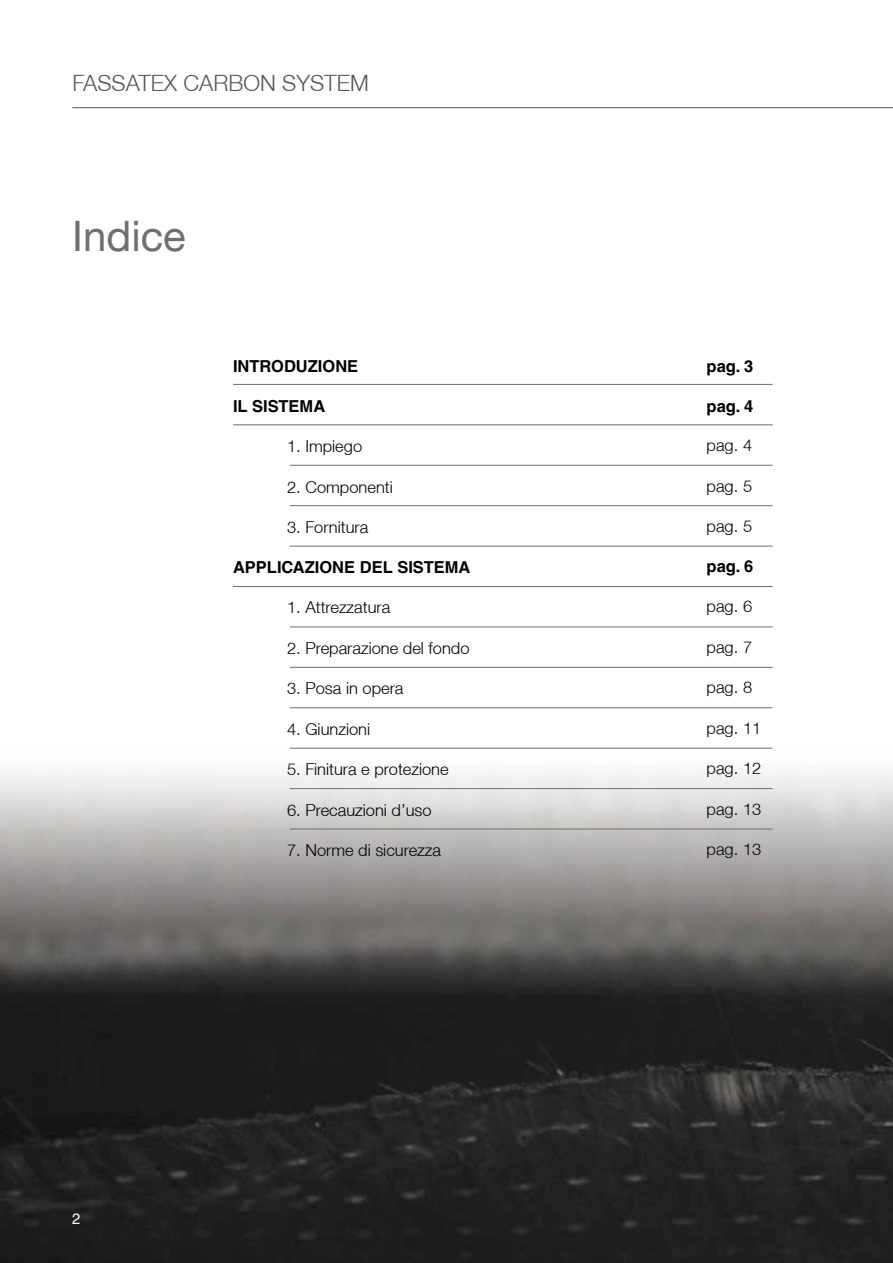
<style>
.page{position:relative;width:893px;height:1263px;background:#fff}
.page>*{position:absolute;margin:0;border:0;box-sizing:border-box;transform-origin:0 0}
.t1{font:42px "Helvetica Neue LT";color:#706f6f}
.t2{font:300 22.5px "Helvetica Neue LT";color:#575756}
.t3{font:300 16.5px "Helvetica Neue LT";color:#000}
.t4{font:700 16.5px "Helvetica LT Std";color:#000}
.t5{font:15px "Helvetica LT Std";color:#fff}
</style>
<div class="page">
<hr style="left:72px;top:107px;width:821px;height:1px;background:#575756">
<img style="left:0;top:747px;width:893px;height:516px">
<hr style="left:233px;top:384px;width:540px;height:1px;background:#706f6f">
<hr style="left:233px;top:425px;width:540px;height:1px;background:#706f6f">
<hr style="left:290px;top:465px;width:483px;height:1px;background:#706f6f">
<hr style="left:290px;top:505px;width:483px;height:1px;background:#706f6f">
<hr style="left:290px;top:546px;width:483px;height:1px;background:#706f6f">
<hr style="left:233px;top:586px;width:540px;height:1px;background:#706f6f">
<hr style="left:290px;top:627px;width:483px;height:1px;background:#706f6f">
<hr style="left:290px;top:667px;width:483px;height:1px;background:#706f6f">
<hr style="left:290px;top:707px;width:483px;height:1px;background:#706f6f">
<hr style="left:290px;top:748px;width:483px;height:1px;background:#706f6f">
<hr style="left:290px;top:788px;width:483px;height:1px;background:#706f6f">
<hr style="left:290px;top:829px;width:483px;height:1px;background:#706f6f">
<h2 class="t2" style="left:72px;top:69px;width:298px">FASSATEX CARBON SYSTEM</h2>
<h1 class="t1" style="left:72px;top:211px;width:115px">Indice</h1>
<p class="t4" style="left:233px;top:356px;width:127px">INTRODUZIONE</p>
<p class="t4" style="left:233px;top:396px;width:94px">IL SISTEMA</p>
<p class="t3" style="left:287px;top:436px;width:77px">1. Impiego</p>
<p class="t3" style="left:287px;top:477px;width:107px">2. Componenti</p>
<p class="t3" style="left:287px;top:517px;width:83px">3. Fornitura</p>
<p class="t4" style="left:233px;top:557px;width:239px">APPLICAZIONE DEL SISTEMA</p>
<p class="t3" style="left:287px;top:597px;width:105px">1. Attrezzatura</p>
<p class="t3" style="left:287px;top:638px;width:184px">2. Preparazione del fondo</p>
<p class="t3" style="left:287px;top:678px;width:118px">3. Posa in opera</p>
<p class="t3" style="left:287px;top:719px;width:85px">4. Giunzioni</p>
<p class="t3" style="left:287px;top:759px;width:163px">5. Finitura e protezione</p>
<p class="t3" style="left:287px;top:800px;width:146px">6. Precauzioni d’uso</p>
<p class="t3" style="left:287px;top:840px;width:156px">7. Norme di sicurezza</p>
<p class="t5" style="left:72px;top:1210px;width:10px">2</p>
<p class="t4" style="left:707px;top:356px;width:48px">pag. 3</p>
<p class="t4" style="left:707px;top:396px;width:48px">pag. 4</p>
<p class="t3" style="left:707px;top:435px;width:47px">pag. 4</p>
<p class="t3" style="left:707px;top:476px;width:47px">pag. 5</p>
<p class="t3" style="left:707px;top:516px;width:47px">pag. 5</p>
<p class="t4" style="left:707px;top:556px;width:48px">pag. 6</p>
<p class="t3" style="left:707px;top:596px;width:47px">pag. 6</p>
<p class="t3" style="left:707px;top:637px;width:47px">pag. 7</p>
<p class="t3" style="left:707px;top:677px;width:47px">pag. 8</p>
<p class="t3" style="left:707px;top:718px;width:56px">pag. 11</p>
<p class="t3" style="left:707px;top:758px;width:56px">pag. 12</p>
<p class="t3" style="left:707px;top:799px;width:56px">pag. 13</p>
<p class="t3" style="left:707px;top:839px;width:56px">pag. 13</p>
</div>
